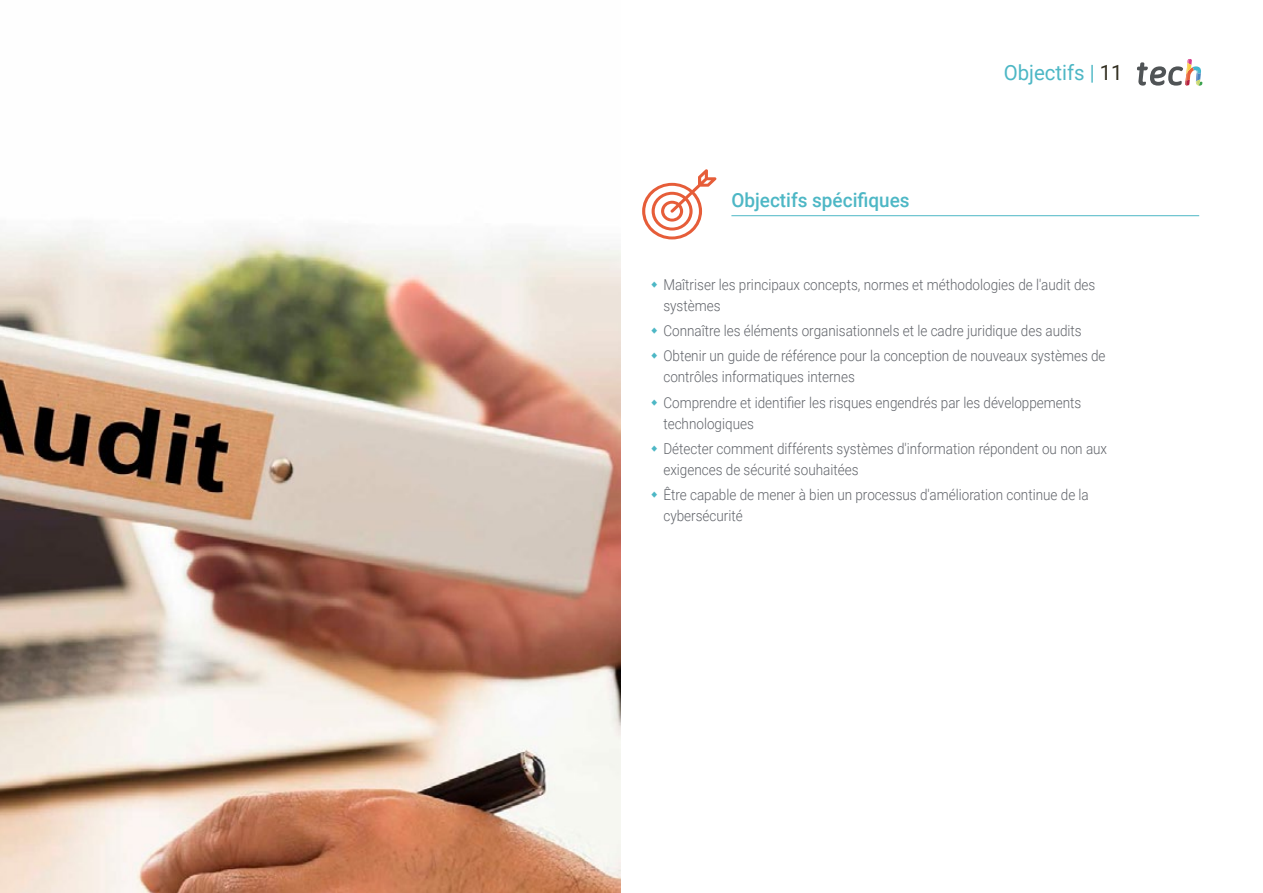
<style>
.page{position:relative;width:1263px;height:893px;background:#fff}
.page>*{position:absolute;margin:0;border:0;box-sizing:border-box;transform-origin:0 0}
.t1{font:21px "Roboto";color:#4db7c5}
.t2{font:500 19.5px "Roboto";color:#4db7c5}
.t3{font:300 15px/25.2px "Roboto";color:#61646a;scale:.9 1}
.s1{color:#312e20}
</style>
<div class="page">
<hr style="left:731px;top:215px;width:468px;height:1px;background:#4db7c5">
<svg style="left:642px;top:169px;width:74px;height:70px"></svg>
<img style="left:0;top:232px;width:621px;height:661px">
<svg style="left:1137px;top:59px;width:65px;height:27px"></svg>
<h2 class="t2" style="left:731px;top:187px;width:180px">Objectifs spécifiques</h2>
<h1 class="t1" style="left:1004px;top:57px;width:120px">Objectifs | <span class="s1">11</span></h1>
<p class="t3" style="left:663px;top:274px;width:481px;line-height:21px">Maîtriser les principaux concepts, normes et méthodologies de l'audit des systèmes</p>
<p class="t3" style="left:663px;top:318px;width:493px">Connaître les éléments organisationnels et le cadre juridique des audits<br>Obtenir un guide de référence pour la conception de nouveaux systèmes de</p>
<p class="t3" style="left:663px;top:364px;width:466px">contrôles informatiques internes<br>Comprendre et identifier les risques engendrés par les développements</p>
<p class="t3" style="left:663px;top:410px;width:495px">technologiques<br>Détecter comment différents systèmes d'information répondent ou non aux</p>
<p class="t3" style="left:663px;top:456px;width:474px">exigences de sécurité souhaitées<br>Être capable de mener à bien un processus d'amélioration continue de la</p>
<p class="t3" style="left:663px;top:503px;width:90px">cybersécurité</p>
</div>
